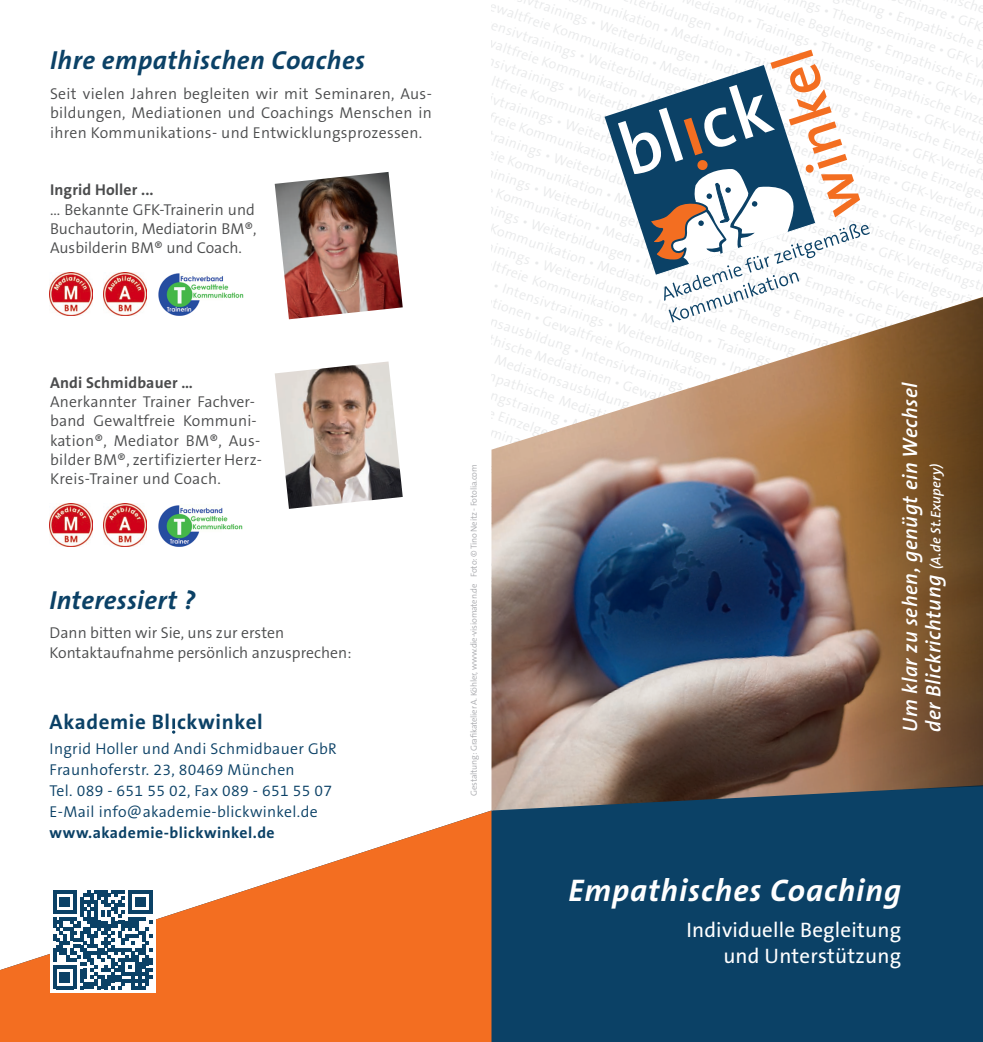
<style>
.page{position:relative;width:983px;height:1042px;background:#fff}
.page>*{position:absolute;margin:0;border:0;box-sizing:border-box;transform-origin:0 0}
.t1{font:600 74.38px "The Sans B6";color:#fff}
.t2{font:italic 700 31.5px "The Sans B7";letter-spacing:.03em;color:#fff}
.t3{font:italic 700 26.25px "The Sans B7";letter-spacing:.02em;color:#0b4166}
.t4{font:italic 600 21px/23.6px "The Sans B6";letter-spacing:.02em;color:#fff}
.t5{font:21px/25.2px "The Sans B5 Plain";letter-spacing:.01em;color:#fff;text-align:right}
.t6{font:700 21px "The Sans B7";letter-spacing:.03em;color:#0b4166}
.t7{font:300 15.75px/19.2px "The Sans B4";letter-spacing:.005em;color:#4b4c4d;text-align:justify}
.t8{font:300 15.75px/21px "The Sans B4";letter-spacing:.02em;color:#0b4166}
.t9{font:700 15.75px "The Sans B7";letter-spacing:.01em;color:#4b4c4d}
.t10{font:700 15.75px "The Sans B7";letter-spacing:.03em;color:#0b4166}
.t11{font:300 8.75px "The Sans B4";letter-spacing:-.02em;color:#a8a9ad}
.s1{font-size:14px}
</style>
<div class="page">
<svg style="left:175px;top:731px;width:807px;height:311px;fill:#0b4166"></svg>
<img style="left:491px;top:322px;width:491px;height:488px">
<svg style="left:848px;top:297px;width:134px;height:495px;background:#815c36"></svg>
<svg style="left:172px;top:718px;width:3px;height:16px"></svg>
<img style="left:50px;top:272px;width:43px;height:43px">
<img style="left:104px;top:272px;width:42px;height:43px">
<img style="left:158px;top:273px;width:86px;height:42px">
<img style="left:50px;top:504px;width:42px;height:43px">
<img style="left:103px;top:504px;width:43px;height:43px">
<img style="left:158px;top:505px;width:85px;height:42px">
<svg style="left:0;top:810px;width:491px;height:232px;fill:#f36e21"></svg>
<div style="left:50px;top:886px;width:105px;height:106px;background:#fff"></div>
<svg style="left:53px;top:890px;width:99px;height:99px"></svg>
<svg style="left:604px;top:105px;width:36px;height:121px"></svg>
<img style="left:275px;top:361px;width:127px;height:148px">
<img style="left:274px;top:172px;width:128px;height:147px">
<svg style="left:640px;top:50px;width:229px;height:272px"></svg>
<h3 class="t3" style="left:50px;top:47px;width:316px">Ihre empathischen Coaches</h3>
<p class="t7" style="left:50px;top:85px;width:383px">Seit vielen Jahren begleiten wir mit Seminaren, Aus&shy;bildungen, Mediationen und Coachings Menschen in ihren Kommunikations- und Entwicklungsprozessen.</p>
<p class="t9" style="left:50px;top:182px;width:105px">Ingrid Holler ...</p>
<p class="t7" style="left:50px;top:200px;width:208px">... Bekannte GFK-Trainerin und Buchautorin, Mediatorin BM®, Ausbilderin BM® und Coach.</p>
<p class="t9" style="left:50px;top:374px;width:144px">Andi Schmidbauer …</p>
<p class="t7" style="left:50px;top:393px;width:213px;text-align:left">Anerkannter Trainer Fachver&shy;band Gewaltfreie Kommuni&shy;kation®, Mediator BM®, Aus&shy;bilder BM®, zertifizierter Herz-<br>Kreis-Trainer und Coach.</p>
<h3 class="t3" style="left:50px;top:586px;width:147px">Interessiert ?</h3>
<p class="t7" style="left:50px;top:624px;width:303px">Dann bitten wir Sie, uns zur ersten<br>Kontaktaufnahme persönlich anzusprechen:</p>
<h3 class="t6" style="left:50px;top:711px;width:214px">Akademie Bl ckwinkel</h3>
<p class="t8" style="left:50px;top:738px;width:289px">Ingrid Holler und Andi Schmidbauer GbR Fraunhoferstr. 23, 80469 München<br>Tel. 089 - 651 55 02, Fax 089 - 651 55 07<br>E-Mail info@akademie-blickwinkel.de</p>
<p class="t10" style="left:50px;top:824px;width:226px">www.akademie-blickwinkel.de</p>
<p class="t11" style="left:469px;top:796px;width:333px;rotate:-90deg">Gestaltung: Grafikatelier A. Köhler, www.die-visiomaten.de Foto: © Tino Neitz - Fotolia.com</p>
<h1 class="t1" style="left:609px;top:116px;width:156px;rotate:-18deg">bl ck</h1>
<h3 class="t4" style="left:898px;top:732px;width:351px;rotate:-90deg">Um klar zu sehen, genügt ein Wechsel der Blickrichtung <span class="s1">(A.de St.Exupery)</span></h3>
<h2 class="t2" style="left:568px;top:873px;width:334px">Empathisches Coaching</h2>
<h3 class="t5" style="left:686px;top:918px;width:216px">Individuelle Begleitung und Unterstützung</h3>
</div>
